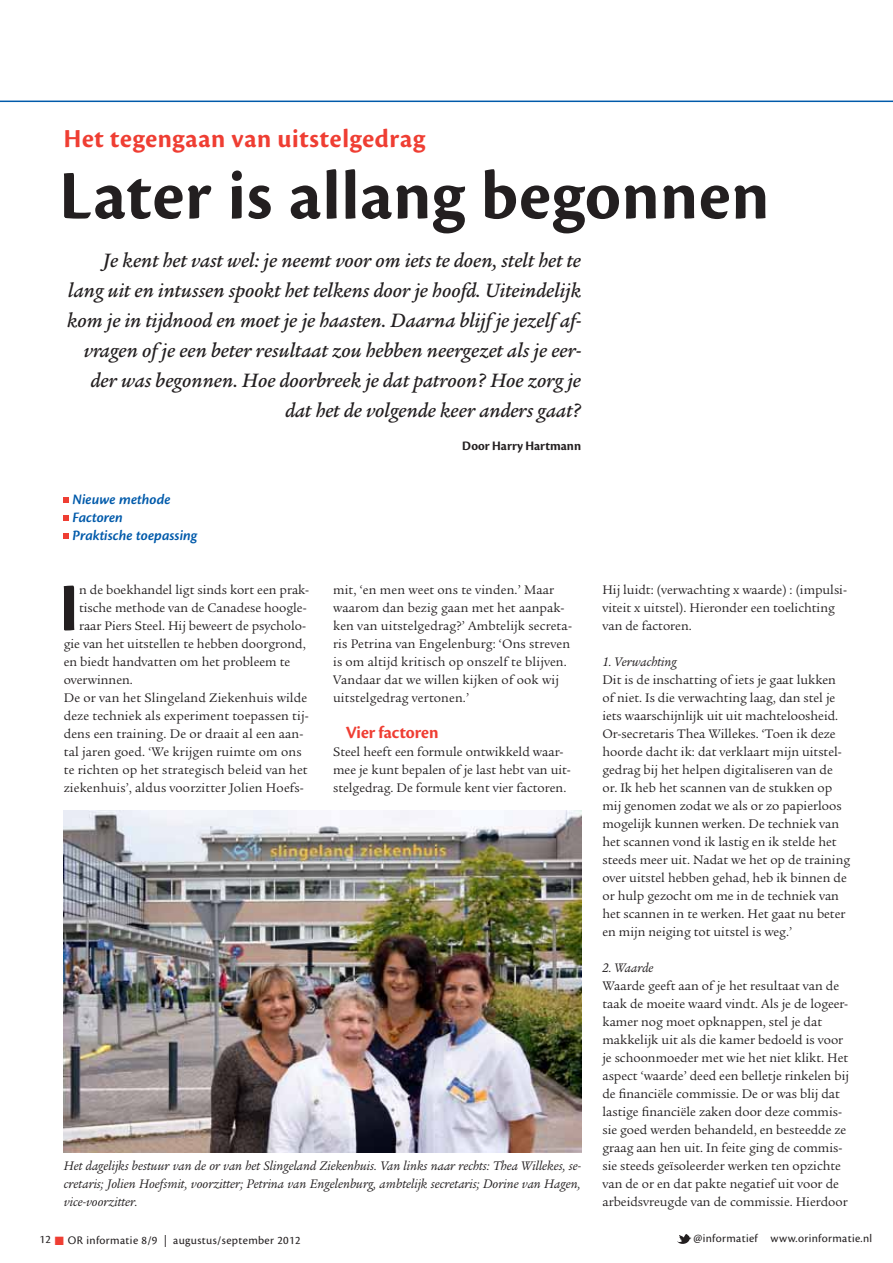
<style>
.page{position:relative;width:893px;height:1263px;background:#fff}
.page>*{position:absolute;margin:0;border:0;box-sizing:border-box;transform-origin:0 0}
.t1{font:72px "Cronos Pro Bold Disp";letter-spacing:.015em;color:#231f20}
.t2{font:700 70.8px "Cronos Pro";color:#231f20}
.t3{font:27px "Cronos Pro Bold Disp";letter-spacing:.03em;color:#ef3e33}
.t4{font:italic 500 21px/30px "Legacy Serif Std";color:#231f20;text-align:right}
.t5{font:18px "Cronos Pro Bold Disp";letter-spacing:-.005em;color:#ef3e33}
.t6{font:italic 600 15px/18px "Cronos Pro";color:#005aaa}
.t7{font:13.5px/18px "Legacy Serif Std";color:#231f20}
.t8{font:italic 13.5px/18px "Legacy Serif Std";color:#231f20;text-align:justify}
.t9{font:13.5px "Cronos Pro Bold Disp";color:#231f20}
.t10{font:12px "Cronos Pro";letter-spacing:.03em;color:#231f20}
.s1{font-style:italic}
.s2{color:#ef3e33}
</style>
<div class="page">
<svg style="left:677px;top:1234px;width:14px;height:10px"></svg>
<img style="left:64px;top:811px;width:517px;height:341px">
<hr style="left:0;top:101px;width:893px;height:1px;background:#005aaa">
<svg style="left:64px;top:497px;width:5px;height:5px"></svg>
<svg style="left:64px;top:515px;width:5px;height:5px"></svg>
<svg style="left:64px;top:533px;width:5px;height:5px"></svg>
<p class="t3" style="left:64px;top:127px;width:363px">Het tegengaan van uitstelgedrag</p>
<p class="t1" style="left:60px;top:166px;width:711px">Later is allang begonnen</p>
<p class="t4" style="left:67px;top:247px;width:516px">Je kent het vast wel: je neemt voor om iets te doen, stelt het te lang uit en intussen spookt het telkens door je hoofd. Uiteindelijk kom je in tijdnood en moet je je haasten. Daarna blijf je jezelf af&shy;vragen of je een beter resultaat zou hebben neergezet als je eer&shy;der was begonnen. Hoe doorbreek je dat patroon? Hoe zorg je dat het de volgende keer anders gaat?</p>
<p class="t9" style="left:462px;top:440px;width:120px">Door Harry Hartmann</p>
<p class="t6" style="left:73px;top:491px;width:126px">Nieuwe methode<br>Factoren<br>Praktische toepassing</p>
<p class="t2" style="left:59px;top:580px;width:22px">I</p>
<p class="t7" style="left:79px;top:582px;width:232px">n de boekhandel ligt sinds kort een prak-</p>
<p class="t7" style="left:79px;top:600px;width:229px">tische methode van de Canadese hoogle-</p>
<p class="t7" style="left:79px;top:618px;width:229px">raar Piers Steel. Hij beweert de psycholo-</p>
<p class="t7" style="left:64px;top:636px;width:243px">gie van het uitstellen te hebben doorgrond,</p>
<p class="t7" style="left:64px;top:654px;width:228px">en biedt handvatten om het probleem te</p>
<p class="t7" style="left:64px;top:672px;width:71px">overwinnen.</p>
<p class="t7" style="left:64px;top:690px;width:245px">De or van het Slingeland Ziekenhuis wilde</p>
<p class="t7" style="left:64px;top:708px;width:246px">deze techniek als experiment toepassen tij-</p>
<p class="t7" style="left:64px;top:726px;width:241px">dens een training. De or draait al een aan-</p>
<p class="t7" style="left:64px;top:744px;width:239px">tal jaren goed. ‘We krijgen ruimte om ons</p>
<p class="t7" style="left:64px;top:762px;width:245px">te richten op het strategisch beleid van het</p>
<p class="t7" style="left:64px;top:780px;width:242px">ziekenhuis’, aldus voorzitter Jolien Hoefs-</p>
<p class="t7" style="left:333px;top:582px;width:240px">mit, ‘en men weet ons te vinden.’ Maar waarom dan bezig gaan met het aanpak&shy;ken van uitstelgedrag?’ Ambtelijk secreta&shy;ris Petrina van Engelenburg: ‘Ons streven is om altijd kritisch op onszelf te blijven.<br>Vandaar dat we willen kijken of ook wij uitstelgedrag vertonen.’</p>
<p class="t5" style="left:346px;top:725px;width:94px">Vier factoren</p>
<p class="t7" style="left:333px;top:744px;width:239px">Steel heeft een formule ontwikkeld waar&shy;mee je kunt bepalen of je last hebt van uit&shy;stelgedrag. De formule kent vier factoren.</p>
<p class="t8" style="left:64px;top:1158px;width:519px">Het dagelijks bestuur van de or van het Slingeland Ziekenhuis. Van links naar rechts: Thea Willekes, se&shy;cretaris; Jolien Hoefsmit, voorzitter; Petrina van Engelenburg, ambtelijk secretaris; Dorine van Hagen, vice-voorzitter.</p>
<p class="t7" style="left:602px;top:582px;width:246px">Hij luidt: (verwachting x waarde) : (impulsi&shy;viteit x uitstel). Hieronder een toelichting van de factoren.</p>
<p class="t7" style="left:602px;top:654px;width:249px"><span class="s1">1. Verwachting<br></span>Dit is de inschatting of iets je gaat lukken of niet. Is die verwachting laag, dan stel je iets waarschijnlijk uit uit machteloosheid.<br>Or-secretaris Thea Willekes. ‘Toen ik deze hoorde dacht ik: dat verklaart mijn uitstel&shy;gedrag bij het helpen digitaliseren van de or. Ik heb het scannen van de stukken op mij genomen zodat we als or zo papierloos mogelijk kunnen werken. De techniek van het scannen vond ik lastig en ik stelde het steeds meer uit. Nadat we het op de training over uitstel hebben gehad, heb ik binnen de or hulp gezocht om me in de techniek van het scannen in te werken. Het gaat nu beter en mijn neiging tot uitstel is weg.’</p>
<p class="t7" style="left:602px;top:960px;width:248px"><span class="s1">2. Waarde<br></span>Waarde geeft aan of je het resultaat van de taak de moeite waard vindt. Als je de logeer&shy;kamer nog moet opknappen, stel je dat makkelijk uit als die kamer bedoeld is voor je schoonmoeder met wie het niet klikt. Het aspect ‘waarde’ deed een belletje rinkelen bij de financiële commissie. De or was blij dat lastige financiële zaken door deze commis&shy;sie goed werden behandeld, en besteedde ze graag aan hen uit. In feite ging de commis&shy;sie steeds geïsoleerder werken ten opzichte van de or en dat pakte negatief uit voor de arbeidsvreugde van de commissie. Hierdoor</p>
<p class="t10" style="left:40px;top:1233px;width:263px">12 <span class="s2">■</span> OR informatie 8/9 | augustus/september 2012</p>
<p class="t10" style="left:693px;top:1231px;width:180px">@informatief www.orinformatie.nl</p>
</div>
